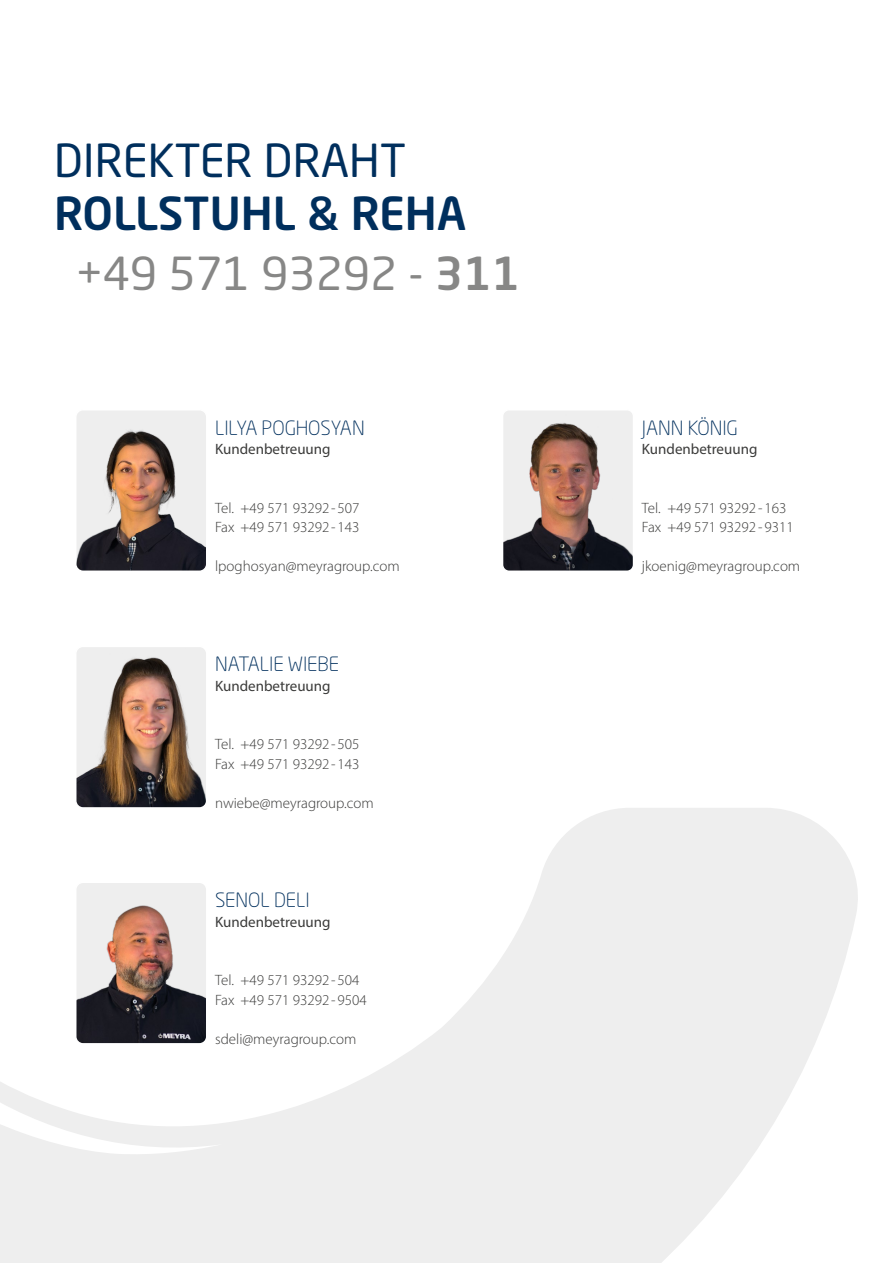
<style>
.page{position:relative;width:893px;height:1263px;background:#fff}
.page>*{position:absolute;margin:0;border:0;box-sizing:border-box;transform-origin:0 0}
.t1{font:500 45px/60.6px "Neo Sans Std";color:#002f5d}
.t2{font:45px "Neo Sans Std";color:#002f5d}
.t3{font:300 19.5px "Neo Sans Std";letter-spacing:-.005em;color:#002f5d}
.t4{font:300 15px/19.5px "Myriad Pro";color:#3b3b3a}
.t5{font:15px "Myriad Pro";color:#3b3b3a}
.s1{font-weight:400;color:#878786}
.s2{color:#878786}
</style>
<div class="page">
<svg style="left:0;top:808px;width:858px;height:455px;fill:#eee"></svg>
<img style="left:78px;top:412px;width:126px;height:157px">
<div style="left:75px;top:409px;width:132px;height:163px;border:2px solid #fff;border-radius:7px"></div>
<img style="left:78px;top:649px;width:126px;height:157px">
<div style="left:75px;top:646px;width:132px;height:163px;border:2px solid #fff;border-radius:7px"></div>
<img style="left:76px;top:882px;width:131px;height:162px">
<div style="left:75px;top:881px;width:132px;height:163px;border:2px solid #fff;border-radius:7px"></div>
<img style="left:505px;top:412px;width:126px;height:157px">
<div style="left:502px;top:409px;width:132px;height:163px;border:2px solid #fff;border-radius:7px"></div>
<h1 class="t2" style="left:54px;top:133px;width:354px">DIREKTER DRAHT</h1>
<h1 class="t1" style="left:76px;top:182px;width:445px;text-indent:-22px">ROLLSTUHL &amp; REHA <span class="s1">+49 571 93292 -</span> <span class="s2">311</span></h1>
<h2 class="t3" style="left:215px;top:416px;width:151px">LILYA POGHOSYAN</h2>
<p class="t5" style="left:215px;top:440px;width:117px">Kundenbetreuung</p>
<p class="t4" style="left:215px;top:498px;width:146px">Tel. +49 571 93292 - 507<br>Fax +49 571 93292 - 143</p>
<p class="t4" style="left:215px;top:557px;width:186px">lpoghosyan@meyragroup.com</p>
<h2 class="t3" style="left:215px;top:653px;width:126px">NATALIE WIEBE</h2>
<p class="t5" style="left:215px;top:677px;width:117px">Kundenbetreuung</p>
<p class="t4" style="left:215px;top:735px;width:146px">Tel. +49 571 93292 - 505<br>Fax +49 571 93292 - 143</p>
<p class="t4" style="left:215px;top:793px;width:160px">nwiebe@meyragroup.com</p>
<h2 class="t3" style="left:215px;top:888px;width:96px">SENOL DELI</h2>
<p class="t5" style="left:215px;top:912px;width:117px">Kundenbetreuung</p>
<p class="t4" style="left:215px;top:971px;width:153px">Tel. +49 571 93292 - 504<br>Fax +49 571 93292 - 9504</p>
<p class="t4" style="left:215px;top:1029px;width:143px">sdeli@meyragroup.com</p>
<h2 class="t3" style="left:642px;top:416px;width:98px">JANN KÖNIG</h2>
<p class="t5" style="left:642px;top:440px;width:117px">Kundenbetreuung</p>
<p class="t4" style="left:642px;top:498px;width:153px">Tel. +49 571 93292 - 163<br>Fax +49 571 93292 - 9311</p>
<p class="t4" style="left:642px;top:557px;width:160px">jkoenig@meyragroup.com</p>
</div>
